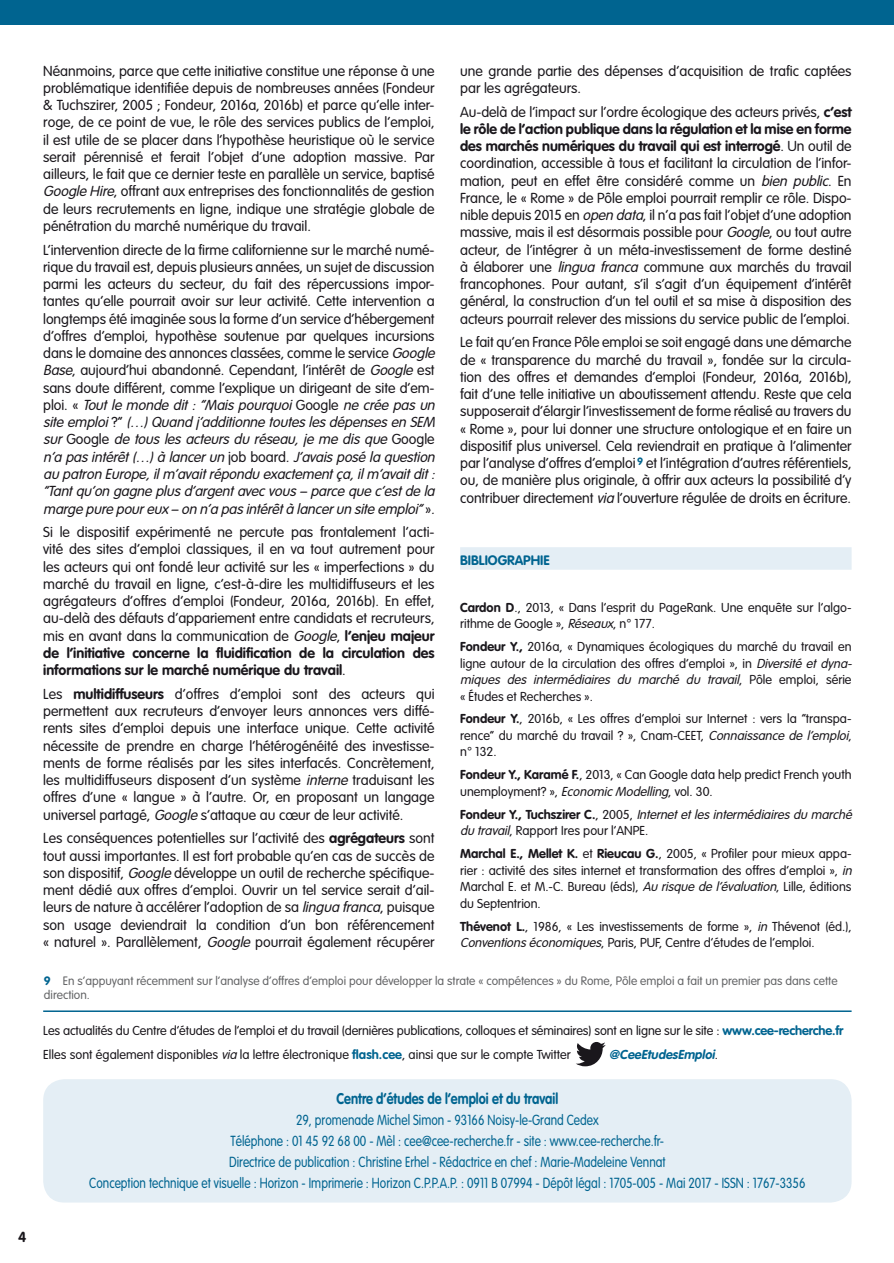
<style>
.page{position:relative;width:894px;height:1263px;background:#fff}
.page>*{position:absolute;margin:0;border:0;box-sizing:border-box;transform-origin:0 0}
.t1{font:700 15.3px "VAG Rounded";color:#006490;scale:.83 1}
.t2{font:300 14.4px "VAG Rounded";color:#006490;scale:.83 1}
.t3{font:300 14.25px/17.2px "VAG Rounded";letter-spacing:-.005em;color:#1a171c;text-align:justify}
.t4{font:700 14.25px "VAG Rounded";color:#1a171c}
.t5{font:700 13.5px "VAG Rounded";color:#006490}
.t6{font:300 12.75px/16.5px "VAG Rounded";color:#1a171c}
.t7{font:italic 300 12.75px/16.5px "VAG Rounded";color:#1a171c}
.t8{font:italic 700 12.75px "VAG Rounded";color:#006490}
.Notes{font:300 12px/13.5px "VAG Rounded";color:#646567}
.s1{font-weight:700}
.s2{font-style:italic}
.s3{font-weight:700;font-style:normal}
.s4{font-style:normal}
.s5{font-weight:700;color:#006490}
.s6{font-weight:300;font-style:normal;color:#1a171c}
</style>
<div class="page">
<div style="left:0;top:0;width:893px;height:25px;background:#006490"></div>
<div style="left:43px;top:1079px;width:808px;height:123px;background:#e4eef5;border-radius:21px"></div>
<hr style="left:43px;top:1010px;width:808px;height:1px;background:#006490">
<svg style="left:576px;top:1042px;width:29px;height:24px"></svg>
<div style="left:460px;top:547px;width:391px;height:22px;background:#e4eef5"></div>
<p class="t4" style="left:18px;top:1227px;width:10px">4</p>
<p class="t3" style="left:460px;top:62px;width:393px">une grande partie des dépenses d’acquisition de trafic captées par les agrégateurs.</p>
<p class="t3" style="left:460px;top:103px;width:393px">Au-delà de l’impact sur l’ordre écologique des acteurs privés, <span class="s1">c’est le rôle de l’action publique dans la régulation et la mise en forme des marchés numériques du travail qui est interrogé</span>. Un outil de coordination, accessible à tous et facilitant la circulation de l’infor&shy;mation, peut en effet être considéré comme un <span class="s2">bien public</span>. En France, le « Rome » de Pôle emploi pourrait remplir ce rôle. Dispo&shy;nible depuis 2015 en <span class="s2">open data</span>, il n’a pas fait l’objet d’une adoption massive, mais il est désormais possible pour <span class="s2">Google</span>, ou tout autre acteur, de l’intégrer à un méta-investissement de forme destiné à élaborer une <span class="s2">lingua franca</span> commune aux marchés du travail francophones. Pour autant, s’il s’agit d’un équipement d’intérêt général, la construction d’un tel outil et sa mise à disposition des acteurs pourrait relever des missions du service public de l’emploi.</p>
<p class="t3" style="left:460px;top:333px;width:393px">Le fait qu’en France Pôle emploi se soit engagé dans une démarche de « transparence du marché du travail », fondée sur la circula&shy;tion des offres et demandes d’emploi (Fondeur, 2016a, 2016b), fait d’une telle initiative un aboutissement attendu. Reste que cela supposerait d’élargir l’investissement de forme réalisé au travers du « Rome », pour lui donner une structure ontologique et en faire un dispositif plus universel. Cela reviendrait en pratique à l’alimenter par l’analyse d’offres d’emploi <sup>9</sup> et l’intégration d’autres référentiels, ou, de manière plus originale, à offrir aux acteurs la possibilité d’y contribuer directement <span class="s2">via</span> l’ouverture régulée de droits en écriture.</p>
<p class="t3" style="left:43px;top:62px;width:393px">Néanmoins, parce que cette initiative constitue une réponse à une problématique identifiée depuis de nombreuses années (Fondeur &amp; Tuchszirer, 2005 ; Fondeur, 2016a, 2016b) et parce qu’elle inter&shy;roge, de ce point de vue, le rôle des services publics de l’emploi, il est utile de se placer dans l’hypothèse heuristique où le service serait pérennisé et ferait l’objet d’une adoption massive. Par ailleurs, le fait que ce dernier teste en parallèle un service, baptisé <span class="s2">Google Hire</span>, offrant aux entreprises des fonctionnalités de gestion de leurs recrutements en ligne, indique une stratégie globale de pénétration du marché numérique du travail.</p>
<p class="t3" style="left:43px;top:241px;width:396px;text-align:left">L’intervention directe de la firme californienne sur le marché numé&shy;rique du travail est, depuis plusieurs années, un sujet de discussion parmi les acteurs du secteur, du fait des répercussions impor&shy;tantes qu’elle pourrait avoir sur leur activité. Cette intervention a longtemps été imaginée sous la forme d’un service d’hébergement d’offres d’emploi, hypothèse soutenue par quelques incursions dans le domaine des annonces classées, comme le service <span class="s2">Google Base</span>, aujourd’hui abandonné. Cependant, l’intérêt de <span class="s2">Google</span> est sans doute différent, comme l’explique un dirigeant de site d’em&shy;p l o i . « <span class="s2">Tout le monde dit : “Mais pourquoi</span> G o o g l e <span class="s2">ne crée pas un site emploi</span> ? ” <span class="s2">(…)Quand j’additionne touteslesdépensesen SEM sur</span> G o o g l e <span class="s2">de tous les acteurs du réseau, je me dis que</span> G o o g l e <span class="s2">n’a pasintérêt(…)à lancerun</span> j o b b o a r d <span class="s2">.J’avaisposé la question au patron Europe,ilm’avaitrépondu exactementça,ilm’avaitdit : “Tantqu’on gagne plusd’argentavecvous– parce que c’estde la marge pure poureux – on n’a pasintérêtà lancerun site emploi”</span> » <span class="s2">.</span></p>
<p class="t3" style="left:43px;top:523px;width:393px">Si le dispositif expérimenté ne percute pas frontalement l’acti&shy;vité des sites d’emploi classiques, il en va tout autrement pour les acteurs qui ont fondé leur activité sur les « imperfections » du marché du travail en ligne, c’est-à-dire les multidiffuseurs et les agrégateurs d’offres d’emploi (Fondeur, 2016a, 2016b). En effet, au-delà des défauts d’appariement entre candidats et recruteurs, mis en avant dans la communication de <span class="s2">Google</span>, <span class="s1">l’enjeu majeur de l’initiative concerne la fluidification de la circulation des informations sur le marché numérique du travail</span>.</p>
<p class="t3" style="left:43px;top:685px;width:393px">Les <span class="s1">multidiffuseurs</span> d’offres d’emploi sont des acteurs qui permettent aux recruteurs d’envoyer leurs annonces vers diffé&shy;rents sites d’emploi depuis une interface unique. Cette activité nécessite de prendre en charge l’hétérogénéité des investisse&shy;ments de forme réalisés par les sites interfacés. Concrètement, les multidiffuseurs disposent d’un système <span class="s2">interne</span> traduisant les offres d’une « langue » à l’autre. Or, en proposant un langage universel partagé, <span class="s2">Google</span> s’attaque au cœur de leur activité.</p>
<p class="t3" style="left:43px;top:829px;width:393px">Les conséquences potentielles sur l’activité des <span class="s1">agrégateurs</span> sont tout aussi importantes. Il est fort probable qu’en cas de succès de son dispositif, <span class="s2">Google</span> développe un outil de recherche spécifique&shy;ment dédié aux offres d’emploi. Ouvrir un tel service serait d’ail&shy;leurs de nature à accélérer l’adoption de sa <span class="s2">lingua franca</span>, puisque son usage deviendrait la condition d’un bon référencement « naturel ». Parallèlement, <span class="s2">Google</span> pourrait également récupérer</p>
<p class="t5" style="left:460px;top:552px;width:91px">BIBLIOGRAPHIE</p>
<p class="t6" style="left:460px;top:598px;width:393px"><span class="s1">Cardon D</span>., 2013, « Dans l’esprit du PageRank. Une enquête sur l’algo&shy;rithme de Google », <span class="s2">Réseaux</span>, n° 177.</p>
<p class="t6" style="left:460px;top:638px;width:396px"><span class="s1">Fondeur Y.,</span> 2016a, « Dynamiques écologiques du marché du travail en ligne autour de la circulation des offres d’emploi », in <span class="s2">Diversité et dyna&shy;miques des intermédiaires du marché du travail</span>, P ô l e e m p l o i , s é r i e « Études et Recherches ».</p>
<p class="t6" style="left:460px;top:710px;width:393px;text-align:justify"><span class="s1">Fondeur Y.</span>, 2016b, « Les offres d’emploi sur Internet : vers la “transpa&shy;rence” du marché du travail ? », Cnam-CEET, <span class="s2">Connaissance de l’emploi</span>, n° 132.</p>
<p class="t6" style="left:460px;top:766px;width:393px"><span class="s1">Fondeur Y., Karamé F.</span>, 2013, « Can Google data help predict French youth unemployment? », <span class="s2">EconomicModelling</span>, vol. 30.</p>
<p class="t7" style="left:460px;top:806px;width:396px"><span class="s3">F o n d e u r Y. , Tu c h s z i re r C .</span> <span class="s4">, 2 0 0 5 ,</span> Internetetlesintermédiairesdu marché du travail<span class="s4">, Rapport Ires pour l’ANPE.</span></p>
<p class="t6" style="left:460px;top:845px;width:396px"><span class="s1">Marchal E., Mellet K.</span> et <span class="s1">Rieucau G.</span>, 2005, « Profiler pour mieux appa&shy;rier : activité des sites internet et transformation des offres d’emploi », <span class="s2">in </span>Marchal E. et M.-C. Bureau (éds), <span class="s2">Au risque de l’évaluation</span>, Lille, éditions du Septentrion.</p>
<p class="t6" style="left:460px;top:917px;width:393px"><span class="s1">Thévenot L.</span>, 1986, « Les investissements de forme », <span class="s2">in</span> Thévenot (éd.),<br><span class="s2">Conventionséconomiques</span>, Paris, PUF, Centre d’études de l’emploi.</p>
<p class="Notes" style="left:44px;top:974px;width:795px"><span class="s5">9</span> En s’appuyant récemment sur l’analyse d’offres d’emploi pour développer la strate « compétences » du Rome, Pôle emploi a fait un premier pas dans cette direction.</p>
<p class="t6" style="left:43px;top:1021px;width:801px">Les actualités du Centre d’études de l’emploi et du travail (dernières publications, colloques et séminaires) sont en ligne sur le site : <span class="s5">www.cee-recherche.fr</span></p>
<p class="t6" style="left:43px;top:1045px;width:529px">Elles sont également disponibles <span class="s2">via</span> la lettre électronique <span class="s5">flash.cee</span>, ainsi que sur le compte Twitter</p>
<p class="t8" style="left:609px;top:1046px;width:110px">@CeeEtudesEmploi<span class="s6">.</span></p>
<p class="t1" style="left:336px;top:1089px;width:269px">Centre d’études de l’emploi et du travail</p>
<p class="t2" style="left:296px;top:1111px;width:366px">29, promenade Michel Simon - 93166 Noisy-le-Grand Cedex</p>
<p class="t2" style="left:230px;top:1132px;width:524px">Téléphone : 01 45 92 68 00 - Mèl : cee@cee-recherche.fr - site : www.cee-recherche.fr-</p>
<p class="t2" style="left:229px;top:1153px;width:527px">Directrice de publication : Christine Erhel - Rédactrice en chef : Marie-Madeleine Vennat</p>
<p class="t2" style="left:89px;top:1174px;width:864px">Conception technique et visuelle : Horizon - Imprimerie : Horizon C.P.P.A.P. : 0911 B 07994 - Dépôt légal : 1705-005 - Mai 2017 - ISSN : 1767-3356</p>
</div>
